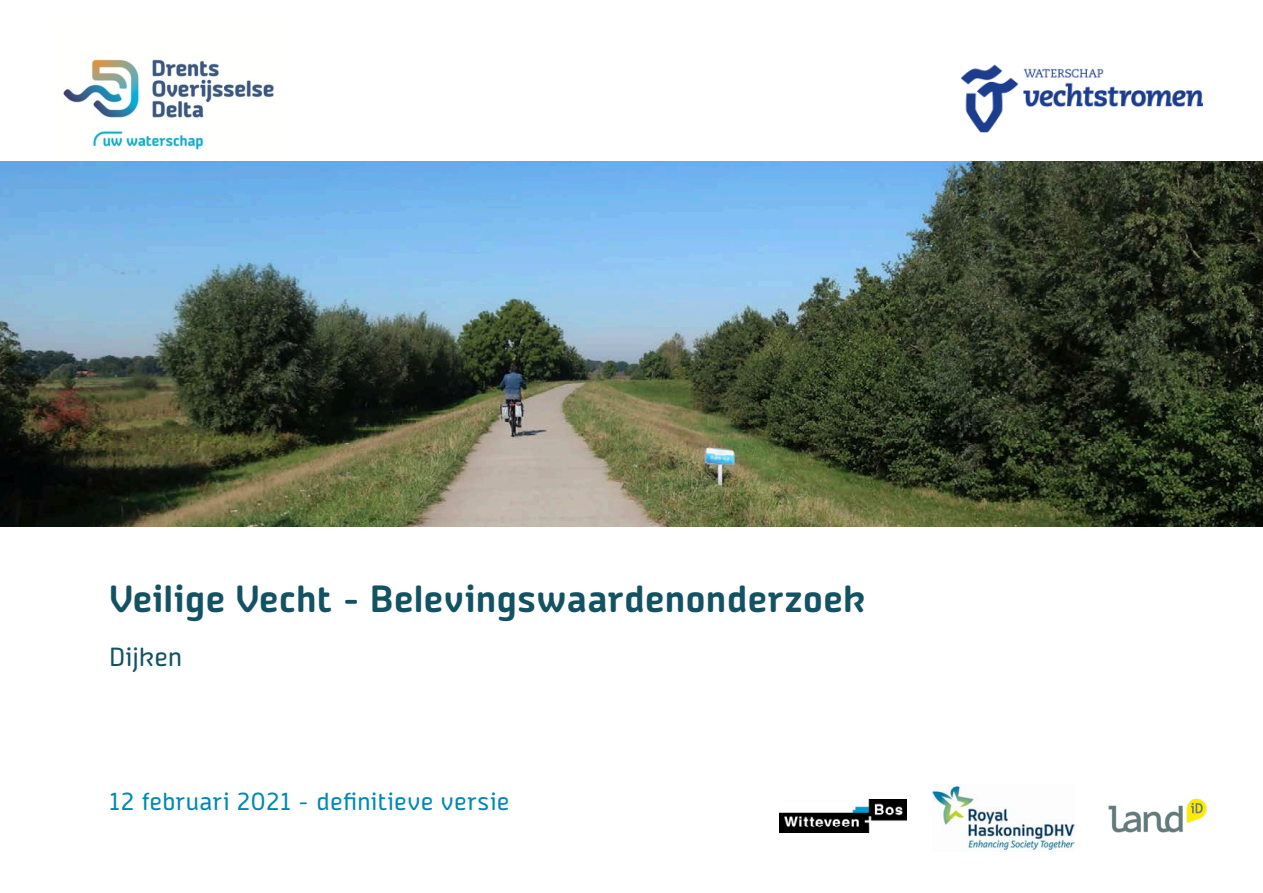
<style>
.page{position:relative;width:1263px;height:893px;background:#fff}
.page>*{position:absolute;margin:0;border:0;box-sizing:border-box;transform-origin:0 0}
._1_0_Titel_Vivala_Sa{font:600 39px "Vivala Sans Round";letter-spacing:.02em;color:#135262}
._1_1_Subtitel_Vivala{font:27px "Vivala Sans Round";letter-spacing:.02em;color:#135262}
.C_Date{font:25.5px "Vivala Sans Round";letter-spacing:.02em;color:#0089b1}
</style>
<div class="page">
<img style="left:780px;top:799px;width:126px;height:33px">
<img style="left:932px;top:785px;width:142px;height:67px">
<img style="left:54px;top:58px;width:229px;height:104px">
<img style="left:961px;top:64px;width:242px;height:69px">
<img style="left:0;top:162px;width:1263px;height:364px">
<img style="left:1108px;top:798px;width:99px;height:35px">
<p class="_1_0_Titel_Vivala_Sa" style="left:109px;top:576px;width:757px">Veilige Vecht - Belevingswaardenonderzoek</p>
<p class="_1_1_Subtitel_Vivala" style="left:109px;top:641px;width:74px">Dijken</p>
<p class="C_Date" style="left:109px;top:786px;width:401px">12 februari 2021 - definitieve versie</p>
</div>
